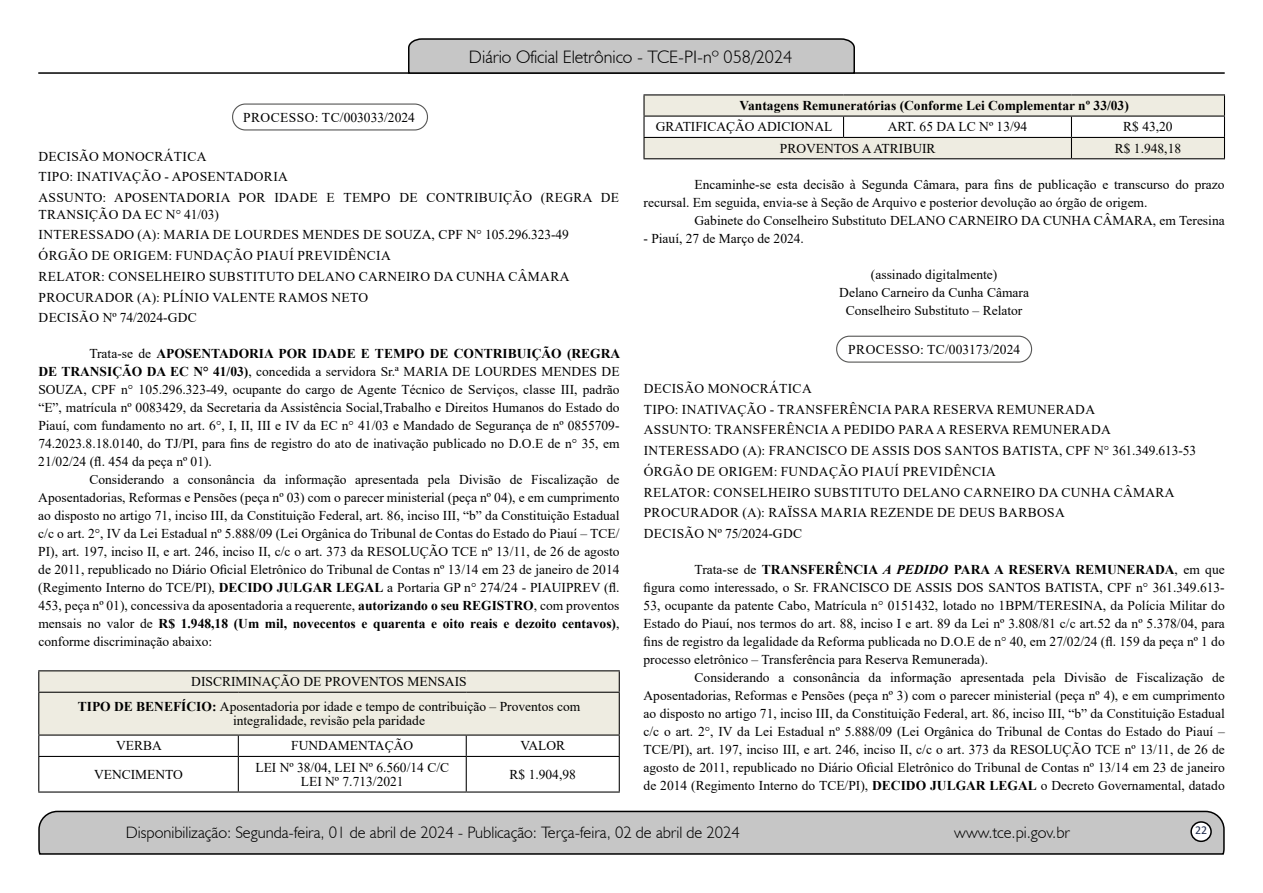
<style>
.page{position:relative;width:1263px;height:893px;background:#fff}
.page>*{position:absolute;margin:0;border:0;box-sizing:border-box;transform-origin:0 0}
.t1{font:300 18px "Humanist 521 BT";color:#000}
.t2{font:300 16.5px "Humanist 521 BT";color:#000}
.t3{font:13.5px/18px "Times New Roman";color:#000;text-align:justify}
.t4{font:13.5px/20.7px "Times New Roman";letter-spacing:.025em;color:#000}
.t5{font:700 13.5px "Times New Roman";color:#000}
.t6{font:12px "Calibri";color:#212d4c}
.s1{font-weight:700}
.s2{font-weight:700;font-style:italic}
</style>
<div class="page">
<svg style="left:38px;top:810px;width:1187px;height:45px;background:#b9b9b9"></svg>
<div style="left:1191px;top:822px;width:20px;height:19px;background:#fff;border-radius:50%"></div>
<div style="left:1190px;top:821px;width:22px;height:21px;border:2px solid #000;border-radius:50%"></div>
<hr style="left:38px;top:72px;width:1187px;height:2px;background:#000">
<svg style="left:407px;top:38px;width:449px;height:36px;background:#b4b4b4"></svg>
<hr style="left:38px;top:670px;width:200px;height:1px;background:#000">
<hr style="left:238px;top:670px;width:228px;height:1px;background:#000">
<hr style="left:466px;top:670px;width:154px;height:1px;background:#000">
<svg style="left:38px;top:671px;width:582px;height:85px"></svg>
<hr style="left:38px;top:756px;width:200px;height:1px;background:#000">
<hr style="left:38px;top:757px;width:1px;height:34px;background:#000">
<hr style="left:238px;top:756px;width:228px;height:1px;background:#000">
<hr style="left:238px;top:757px;width:1px;height:34px;background:#000">
<hr style="left:466px;top:756px;width:154px;height:1px;background:#000">
<hr style="left:466px;top:757px;width:1px;height:34px;background:#000">
<hr style="left:619px;top:757px;width:1px;height:34px;background:#000">
<hr style="left:38px;top:791px;width:200px;height:2px;background:#000">
<hr style="left:238px;top:791px;width:228px;height:2px;background:#000">
<hr style="left:466px;top:791px;width:154px;height:2px;background:#000">
<hr style="left:643px;top:94px;width:200px;height:1px;background:#000">
<hr style="left:843px;top:94px;width:228px;height:1px;background:#000">
<hr style="left:1071px;top:94px;width:154px;height:1px;background:#000">
<svg style="left:643px;top:95px;width:582px;height:63px"></svg>
<hr style="left:643px;top:158px;width:200px;height:1px;background:#000">
<hr style="left:843px;top:158px;width:228px;height:1px;background:#000">
<hr style="left:1071px;top:158px;width:154px;height:1px;background:#000">
<div style="left:232px;top:104px;width:196px;height:27px;border:1px solid #575756;border-radius:13px"></div>
<div style="left:836px;top:336px;width:196px;height:27px;border:1px solid #575756;border-radius:13px"></div>
<h1 class="t1" style="left:469px;top:46px;width:325px">Diário Oficial Eletrônico - TCE-PI-nº 058/2024</h1>
<p class="t3" style="left:243px;top:108px;width:173px">PROCESSO: TC/003033/2024</p>
<p class="t4" style="left:39px;top:145px;width:582px">DECISÃO MONOCRÁTICA<br>TIPO: INATIVAÇÃO - APOSENTADORIA<br>ASSUNTO: APOSENTADORIA POR IDADE E TEMPO DE CONTRIBUIÇÃO (REGRA DE</p>
<p class="t4" style="left:39px;top:203px;width:532px">TRANSIÇÃO DA EC N° 41/03)<br>INTERESSADO (A): MARIA DE LOURDES MENDES DE SOUZA, CPF N° 105.296.323-49<br>ÓRGÃO DE ORIGEM: FUNDAÇÃO PIAUÍ PREVIDÊNCIA<br>RELATOR: CONSELHEIRO SUBSTITUTO DELANO CARNEIRO DA CUNHA CÂMARA PROCURADOR (A): PLÍNIO VALENTE RAMOS NETO<br>DECISÃO Nº 74/2024-GDC</p>
<p class="t3" style="left:38px;top:344px;width:583px;text-indent:51px">Trata-se de <span class="s1">APOSENTADORIA POR IDADE E TEMPO DE CONTRIBUIÇÃO (REGRA DE TRANSIÇÃO DA EC N° 41/03)</span>, concedida a servidora Sr.ª MARIA DE LOURDES MENDES DE SOUZA, CPF n° 105.296.323-49, ocupante do cargo de Agente Técnico de Serviços, classe III, padrão “E”, matrícula nº 0083429, da Secretaria da Assistência Social,Trabalho e Direitos Humanos do Estado do Piauí, com fundamento no art. 6°, I, II, III e IV da EC n° 41/03 e Mandado de Segurança de nº 0855709- 74.2023.8.18.0140, do TJ/PI, para fins de registro do ato de inativação publicado no D.O.E de n° 35, em 21/02/24 (fl. 454 da peça nº 01).</p>
<p class="t3" style="left:38px;top:470px;width:583px;text-indent:51px">Considerando a consonância da informação apresentada pela Divisão de Fiscalização de Aposentadorias, Reformas e Pensões (peça nº 03) com o parecer ministerial (peça nº 04), e em cumprimento ao disposto no artigo 71, inciso III, da Constituição Federal, art. 86, inciso III, “b” da Constituição Estadual c/c o art. 2°, IV da Lei Estadual nº 5.888/09 (Lei Orgânica do Tribunal de Contas do Estado do Piauí – TCE/ PI), art. 197, inciso II, e art. 246, inciso II, c/c o art. 373 da RESOLUÇÃO TCE nº 13/11, de 26 de agosto de 2011, republicado no Diário Oficial Eletrônico do Tribunal de Contas nº 13/14 em 23 de janeiro de 2014 (Regimento Interno do TCE/PI), <span class="s1">DECIDO JULGAR LEGAL</span> a Portaria GP n° 274/24 - PIAUIPREV (fl.<br>453, peça nº 01), concessiva da aposentadoria a requerente, <span class="s1">autorizando o seu REGISTRO</span>, com proventos mensais no valor de <span class="s1">R$ 1.948,18 (Um mil, novecentos e quarenta e oito reais e dezoito centavos)</span>, conforme discriminação abaixo:</p>
<p class="t3" style="left:78px;top:669px;width:504px;line-height:25px;text-align:center">DISCRIMINAÇÃO DE PROVENTOS MENSAIS<br><span class="s1">TIPO DE BENEFÍCIO:</span> Aposentadoria por idade e tempo de contribuição – Proventos com</p>
<p class="t3" style="left:233px;top:711px;width:193px">integralidade, revisão pela paridade</p>
<p class="t3" style="left:116px;top:736px;width:47px">VERBA</p>
<p class="t3" style="left:291px;top:736px;width:123px">FUNDAMENTAÇÃO</p>
<p class="t3" style="left:520px;top:736px;width:46px">VALOR</p>
<p class="t3" style="left:94px;top:765px;width:90px">VENCIMENTO</p>
<p class="t3" style="left:255px;top:760px;width:195px;line-height:14.2px;text-align:center">LEI Nº 38/04, LEI Nº 6.560/14 C/C<br>LEI Nº 7.713/2021</p>
<p class="t3" style="left:509px;top:765px;width:68px">R$ 1.904,98</p>
<p class="t5" style="left:740px;top:96px;width:391px">Vantagens Remuneratórias (Conforme Lei Complementar nº 33/03)</p>
<p class="t3" style="left:656px;top:117px;width:178px">GRATIFICAÇÃO ADICIONAL</p>
<p class="t3" style="left:888px;top:117px;width:141px">ART. 65 DA LC Nº 13/94</p>
<p class="t3" style="left:1123px;top:117px;width:51px">R$ 43,20</p>
<p class="t3" style="left:780px;top:139px;width:157px">PROVENTOS A ATRIBUIR</p>
<p class="t3" style="left:1115px;top:139px;width:68px">R$ 1.948,18</p>
<p class="t3" style="left:643px;top:175px;width:583px;text-indent:51px">Encaminhe-se esta decisão à Segunda Câmara, para fins de publicação e transcurso do prazo recursal. Em seguida, envia-se à Seção de Arquivo e posterior devolução ao órgão de origem.</p>
<p class="t3" style="left:694px;top:211px;width:532px">Gabinete do Conselheiro Substituto DELANO CARNEIRO DA CUNHA CÂMARA, em Teresina</p>
<p class="t3" style="left:643px;top:229px;width:162px">- Piauí, 27 de Março de 2024.</p>
<p class="t3" style="left:839px;top:265px;width:191px;text-align:center">(assinado digitalmente)<br>Delano Carneiro da Cunha Câmara<br>Conselheiro Substituto – Relator</p>
<p class="t3" style="left:848px;top:340px;width:173px">PROCESSO: TC/003173/2024</p>
<p class="t4" style="left:644px;top:377px;width:554px">DECISÃO MONOCRÁTICA<br>TIPO: INATIVAÇÃO - TRANSFERÊNCIA PARA RESERVA REMUNERADA<br>ASSUNTO: TRANSFERÊNCIA A PEDIDO PARA A RESERVA REMUNERADA INTERESSADO (A): FRANCISCO DE ASSIS DOS SANTOS BATISTA, CPF N° 361.349.613-53<br>ÓRGÃO DE ORIGEM: FUNDAÇÃO PIAUÍ PREVIDÊNCIA<br>RELATOR: CONSELHEIRO SUBSTITUTO DELANO CARNEIRO DA CUNHA CÂMARA PROCURADOR (A): RAÏSSA MARIA REZENDE DE DEUS BARBOSA<br>DECISÃO Nº 75/2024-GDC</p>
<p class="t3" style="left:643px;top:560px;width:583px;text-indent:51px">Trata-se de <span class="s1">TRANSFERÊNCIA</span> <span class="s2">A PEDIDO</span> <span class="s1">PARA A RESERVA REMUNERADA</span>, em que figura como interessado, o Sr. FRANCISCO DE ASSIS DOS SANTOS BATISTA, CPF n° 361.349.613- 53, ocupante da patente Cabo, Matrícula n° 0151432, lotado no 1BPM/TERESINA, da Polícia Militar do Estado do Piauí, nos termos do art. 88, inciso I e art. 89 da Lei nº 3.808/81 c/c art.52 da nº 5.378/04, para fins de registro da legalidade da Reforma publicada no D.O.E de n° 40, em 27/02/24 (fl. 159 da peça nº 1 do processo eletrônico – Transferência para Reserva Remunerada).</p>
<p class="t3" style="left:643px;top:668px;width:583px;text-indent:51px">Considerando a consonância da informação apresentada pela Divisão de Fiscalização de Aposentadorias, Reformas e Pensões (peça nº 3) com o parecer ministerial (peça nº 4), e em cumprimento ao disposto no artigo 71, inciso III, da Constituição Federal, art. 86, inciso III, “b” da Constituição Estadual c/c o art. 2°, IV da Lei Estadual nº 5.888/09 (Lei Orgânica do Tribunal de Contas do Estado do Piauí – TCE/PI), art. 197, inciso III, e art. 246, inciso II, c/c o art. 373 da RESOLUÇÃO TCE nº 13/11, de 26 de agosto de 2011, republicado no Diário Oficial Eletrônico do Tribunal de Contas nº 13/14 em 23 de janeiro de 2014 (Regimento Interno do TCE/PI), <span class="s1">DECIDO JULGAR LEGAL</span> o Decreto Governamental, datado</p>
<p class="t2" style="left:126px;top:822px;width:616px">Disponibilização: Segunda-feira, 01 de abril de 2024 - Publicação: Terça-feira, 02 de abril de 2024</p>
<p class="t2" style="left:954px;top:822px;width:117px">www.tce.pi.gov.br</p>
<p class="t6" style="left:1195px;top:821px;width:14px">22</p>
</div>
